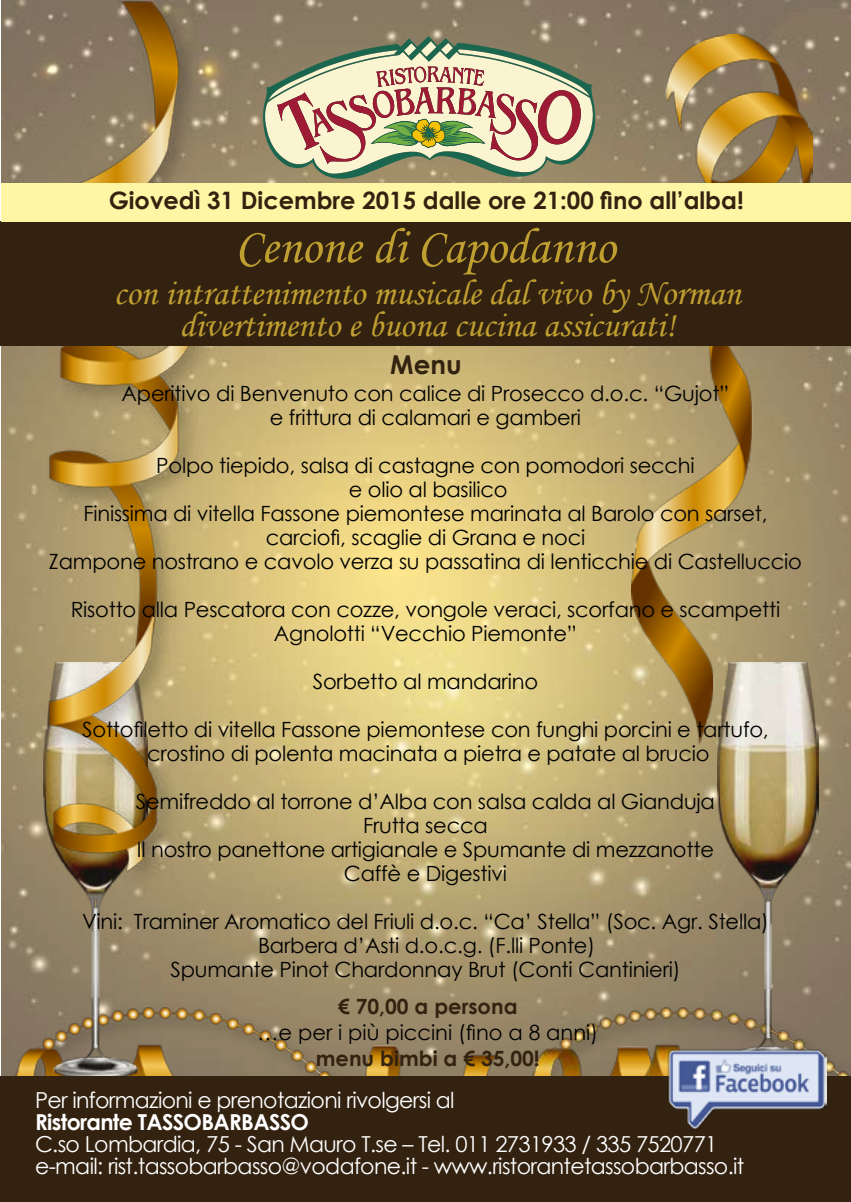
<style>
.page{position:relative;width:851px;height:1202px;background:#fff}
.page>*{position:absolute;margin:0;border:0;box-sizing:border-box;transform-origin:0 0}
.t1{font:50px "Monotype Corsiva";color:#c09f31}
.t2{font:36px/32px "Monotype Corsiva";color:#c09f31;text-align:center}
.t3{font:700 26px "Century Gothic";color:#332210}
.t4{font:700 24px "Century Gothic";color:#332210}
.t5{font:22px/22px "Century Gothic";letter-spacing:-.03em;color:#fff}
.t6{font:700 22px "Century Gothic";letter-spacing:-.03em;color:#fff}
.t7{font:21px/24px "Century Gothic";letter-spacing:-.01em;color:#000;text-align:center}
.t8{font:700 21px "Century Gothic";color:#332210}
</style>
<div class="page">
<img style="left:1px;top:0;width:849px;height:1001px">
<img style="left:1px;top:1001px;width:515px;height:75px">
<img style="left:516px;top:1001px;width:334px;height:75px">
<img style="left:717px;top:663px;width:101px;height:386px">
<img style="left:43px;top:893px;width:104px;height:183px">
<img style="left:631px;top:34px;width:181px;height:710px">
<img style="left:38px;top:0;width:178px;height:893px">
<svg style="left:263px;top:36px;width:332px;height:143px;fill:#8a7b64"></svg>
<svg style="left:421px;top:41px;width:15px;height:16px"></svg>
<svg style="left:404px;top:43px;width:12px;height:13px"></svg>
<svg style="left:441px;top:43px;width:12px;height:12px"></svg>
<svg style="left:265px;top:49px;width:328px;height:125px"></svg>
<div style="left:0;top:221px;width:850px;height:125px;background:#332210"></div>
<div style="left:0;top:1076px;width:850px;height:126px;background:#332210"></div>
<img style="left:667px;top:1049px;width:159px;height:80px">
<div style="left:1px;top:183px;width:849px;height:39px;background:#fff6a5"></div>
<p class="t4" style="left:109px;top:182px;width:636px">Giovedì 31 Dicembre 2015 dalle ore 21:00 fino all’alba!</p>
<h1 class="t1" style="left:235px;top:216px;width:382px">Cenone di Capodanno</h1>
<h2 class="t2" style="left:114px;top:277px;width:628px">con intrattenimento musicale dal vivo by Norman divertimento e buona cucina assicurati!</h2>
<p class="t3" style="left:390px;top:345px;width:73px">Menu</p>
<p class="t7" style="left:122px;top:381px;width:609px">Aperitivo di Benvenuto con calice di Prosecco d.o.c. “Gujot” e frittura di calamari e gamberi</p>
<p class="t7" style="left:49px;top:453px;width:754px">Polpo tiepido, salsa di castagne con pomodori secchi<br>e olio al basilico<br>Finissima di vitella Fassone piemontese marinata al Barolo con sarset, carciofi, scaglie di Grana e noci<br>Zampone nostrano e cavolo verza su passatina di lenticchie di Castelluccio</p>
<p class="t7" style="left:71px;top:597px;width:710px">Risotto alla Pescatora con cozze, vongole veraci, scorfano e scampetti<br>Agnolotti “Vecchio Piemonte”</p>
<p class="t7" style="left:313px;top:669px;width:227px">Sorbetto al mandarino</p>
<p class="t7" style="left:82px;top:717px;width:688px">Sottofiletto di vitella Fassone piemontese con funghi porcini e tartufo, crostino di polenta macinata a pietra e patate al brucio</p>
<p class="t7" style="left:136px;top:789px;width:580px">Semifreddo al torrone d’Alba con salsa calda al Gianduja Frutta secca<br>Il nostro panettone artigianale e Spumante di mezzanotte Caffè e Digestivi</p>
<p class="t7" style="left:82px;top:909px;width:688px">Vini: Traminer Aromatico del Friuli d.o.c. “Ca’ Stella” (Soc. Agr. Stella)<br>Barbera d’Asti d.o.c.g. (F.lli Ponte)<br>Spumante Pinot Chardonnay Brut (Conti Cantinieri)</p>
<p class="t8" style="left:338px;top:990px;width:181px">€ 70,00 a persona</p>
<p class="t7" style="left:257px;top:1020px;width:342px">…e per i più piccini (fino a 8 anni)</p>
<p class="t8" style="left:316px;top:1042px;width:225px">menu bimbi a € 35,00!</p>
<p class="t5" style="left:35px;top:1089px;width:421px">Per informazioni e prenotazioni rivolgersi al</p>
<p class="t6" style="left:35px;top:1105px;width:275px">Ristorante TASSOBARBASSO</p>
<p class="t5" style="left:35px;top:1133px;width:710px">C.so Lombardia, 75 - San Mauro T.se – Tel. 011 2731933 / 335 7520771 e-mail: rist.tassobarbasso@vodafone.it - www.ristorantetassobarbasso.it</p>
</div>
